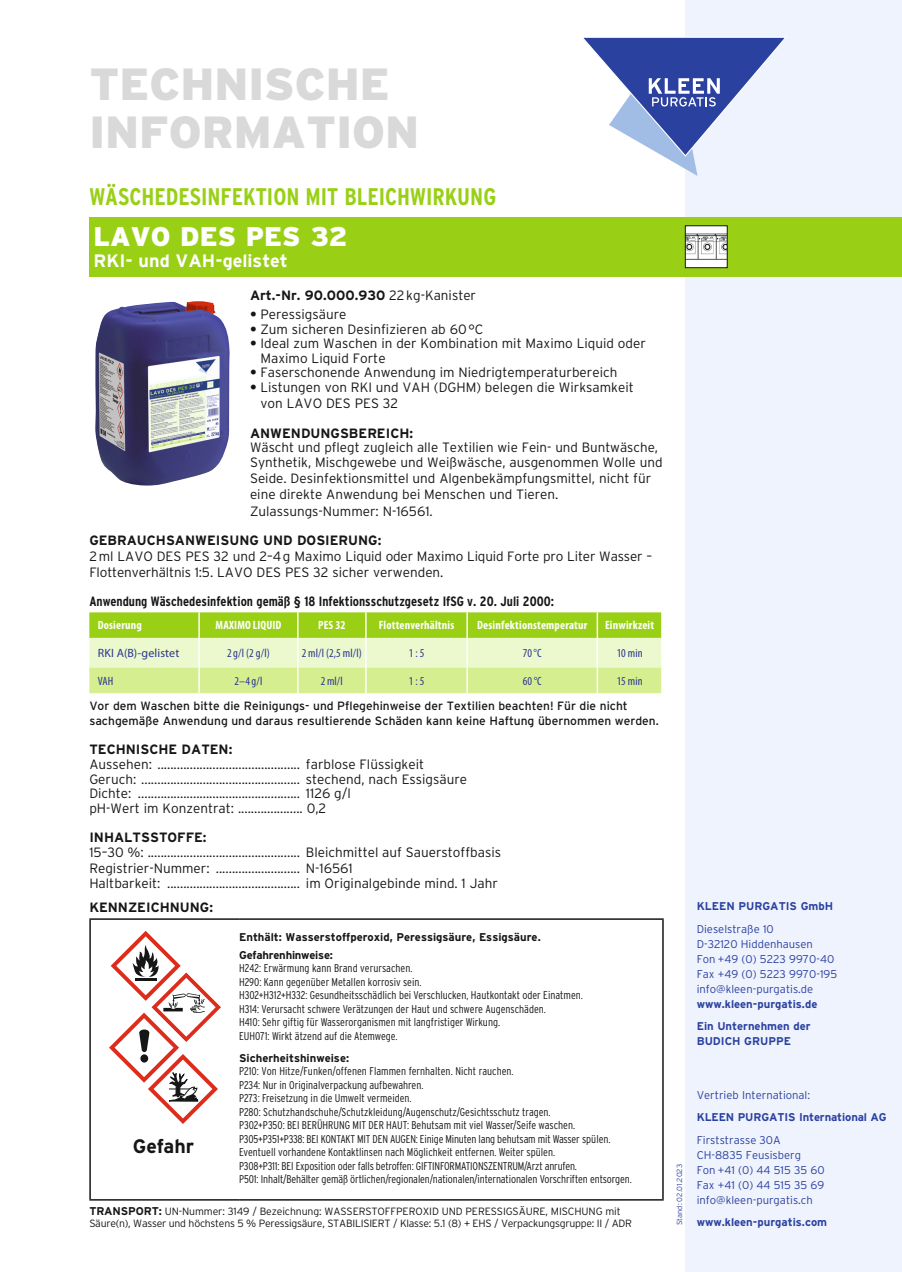
<style>
.page{position:relative;width:902px;height:1272px;background:#fff}
.page>*{position:absolute;margin:0;border:0;box-sizing:border-box;transform-origin:0 0}
.t1{font:900 45px/48px "Interstate";color:#d9d9da}
.t2{font:900 27px "Interstate";color:#fff}
.t3{font:700 24px "Interstate Condensed";color:#99d015}
.t4{font:700 19.5px "Interstate";color:#151616}
.t5{font:700 18px "Interstate";color:#fff}
.t6{font:300 13.5px/16.2px "Interstate";color:#151616}
.t7{font:700 13.5px "Interstate";color:#151616}
.t8{font:700 13.5px "Interstate Condensed";color:#151616}
.t9{font:12px/14.7px "Interstate";color:#151616}
.t10{font:700 condensed 12px "Myriad Pro";letter-spacing:.015em;color:#fff}
.t11{font:condensed 12px "Myriad Pro";letter-spacing:.01em;color:#2b3690}
.t12{font:12px "Myriad Pro";letter-spacing:.01em;color:#2b3690}
.t13{font:300 11.25px/13.5px "Interstate Condensed";color:#151616}
.t14{font:300 11.25px/15px "Interstate";color:#2b41a0}
.t15{font:700 11.25px/22.5px "Interstate";color:#2b41a0}
.t16{font:700 11.25px/17.7px "Interstate";color:#151616}
.t17{font:300 10.5px/12px "Interstate";letter-spacing:-.025em;color:#151616}
.t18{font:300 7.5px "Interstate";color:#2b41a0}
.s1{font-weight:300}
.s2{font-weight:700}
.s3{font-weight:700;font-size:11.25px}
</style>
<div class="page">
<div style="left:685px;top:0;width:216px;height:1271px;background:#eff3fd"></div>
<svg style="left:583px;top:37px;width:203px;height:139px"></svg>
<div style="left:89px;top:217px;width:812px;height:59px;background:#99d015"></div>
<svg style="left:89px;top:612px;width:572px;height:81px;background:#cce984"></svg>
<hr style="left:466px;top:667px;width:2px;height:26px;background:#fff">
<hr style="left:596px;top:667px;width:2px;height:26px;background:#fff">
<hr style="left:89px;top:918px;width:150px;height:1px;background:#151616">
<hr style="left:89px;top:919px;width:2px;height:101px;background:#151616">
<hr style="left:239px;top:918px;width:424px;height:1px;background:#151616">
<hr style="left:662px;top:919px;width:1px;height:101px;background:#151616">
<hr style="left:89px;top:1020px;width:2px;height:179px;background:#151616">
<hr style="left:662px;top:1020px;width:1px;height:179px;background:#151616">
<hr style="left:89px;top:1199px;width:150px;height:1px;background:#151616">
<hr style="left:239px;top:1199px;width:424px;height:1px;background:#151616">
<div style="left:685px;top:226px;width:42px;height:42px;background:#fff"></div>
<img style="left:687px;top:233px;width:38px;height:27px">
<div style="left:685px;top:225px;width:42px;height:43px;border:1px solid #151616"></div>
<img style="left:95px;top:301px;width:135px;height:185px">
<svg style="left:109px;top:931px;width:112px;height:192px"></svg>
<h1 class="t1" style="left:89px;top:60px;width:331px">TECHNISCHE<br>INFORMATION</h1>
<h3 class="t3" style="left:89px;top:183px;width:408px">WÄSCHEDESINFEKTION MIT BLEICHWIRKUNG</h3>
<h2 class="t2" style="left:94px;top:221px;width:256px">LAVO DES PES 32</h2>
<h3 class="t5" style="left:94px;top:250px;width:196px">RKI- und VAH-gelistet</h3>
<p class="t7" style="left:250px;top:288px;width:227px">Art.-Nr. 90.000.930 <span class="s1">22kg-Kanister</span></p>
<p class="t6" style="left:250px;top:306px;width:98px"><span class="s2">•</span> Peressigsäure</p>
<p class="t6" style="left:250px;top:320px;width:235px"><span class="s2">•</span> Zum sicheren Desinfizieren ab 60°C</p>
<p class="t6" style="left:260px;top:336px;width:387px;line-height:14.5px;text-indent:-10px"><span class="s2">•</span> Ideal zum Waschen in der Kombination mit Maximo Liquid oder<br>Maximo Liquid Forte</p>
<p class="t6" style="left:250px;top:364px;width:369px"><span class="s2">•</span> Faserschonende Anwendung im Niedrigtemperaturbereich</p>
<p class="t6" style="left:260px;top:379px;width:375px;text-indent:-10px"><span class="s2">•</span> Listungen von RKI und VAH (DGHM) belegen die Wirksamkeit von LAVO DES PES 32</p>
<p class="t7" style="left:250px;top:425px;width:165px">ANWENDUNGSBEREICH:</p>
<p class="t6" style="left:250px;top:440px;width:414px;line-height:14.7px">Wäscht und pflegt zugleich alle Textilien wie Fein- und Buntwäsche,<br>Synthetik, Mischgewebe und Weißwäsche, ausgenommen Wolle und</p>
<p class="t6" style="left:250px;top:470px;width:402px">Seide. Desinfektionsmittel und Algenbekämpfungsmittel, nicht für eine direkte Anwendung bei Menschen und Tieren.<br>Zulassungs-Nummer: N-16561.</p>
<p class="t7" style="left:89px;top:532px;width:293px">GEBRAUCHSANWEISUNG UND DOSIERUNG:</p>
<p class="t6" style="left:89px;top:548px;width:564px">2ml LAVO DES PES 32 und 2–4g Maximo Liquid oder Maximo Liquid Forte pro Liter Wasser –<br>Flottenverhältnis 1:5. LAVO DES PES 32 sicher verwenden.</p>
<p class="t8" style="left:89px;top:594px;width:466px">Anwendung Wäschedesinfektion gemäß § 18 Infektionsschutzgesetz IfSG v. 20. Juli 2000:</p>
<p class="t10" style="left:98px;top:617px;width:45px">Dosierung</p>
<p class="t10" style="left:215px;top:617px;width:67px">MAXIMO LIQUID</p>
<p class="t10" style="left:318px;top:617px;width:29px">PES 32</p>
<p class="t10" style="left:379px;top:617px;width:77px">Flottenverhältnis</p>
<p class="t10" style="left:477px;top:617px;width:112px">Desinfektionstemperatur</p>
<p class="t10" style="left:605px;top:617px;width:51px">Einwirkzeit</p>
<p class="t12" style="left:98px;top:645px;width:83px">RKI A(B)-gelistet</p>
<p class="t11" style="left:227px;top:645px;width:44px">2g/l (2 g/l)</p>
<p class="t11" style="left:302px;top:645px;width:61px">2ml/l (2,5 ml/l)</p>
<p class="t11" style="left:408px;top:646px;width:17px">1 : 5</p>
<p class="t11" style="left:523px;top:646px;width:20px">70°C</p>
<p class="t11" style="left:616px;top:646px;width:27px">10 min</p>
<p class="t11" style="left:98px;top:673px;width:17px">VAH</p>
<p class="t11" style="left:234px;top:673px;width:29px">2–4g/l</p>
<p class="t11" style="left:321px;top:673px;width:23px">2ml/l</p>
<p class="t11" style="left:408px;top:673px;width:17px">1 : 5</p>
<p class="t11" style="left:522px;top:673px;width:20px">60°C</p>
<p class="t11" style="left:616px;top:673px;width:27px">15 min</p>
<p class="t9" style="left:89px;top:698px;width:571px">Vor dem Waschen bitte die Reinigungs- und Pflegehinweise der Textilien beachten! Für die nicht sachgemäße Anwendung und daraus resultierende Schäden kann keine Haftung übernommen werden.</p>
<p class="t7" style="left:89px;top:742px;width:144px">TECHNISCHE DATEN:</p>
<p class="t6" style="left:89px;top:756px;width:379px;line-height:14.5px">Aussehen: ............................................ farblose Flüssigkeit Geruch: ................................................. stechend, nach Essigsäure Dichte: .................................................. 1126 g/l<br>pH-Wert im Konzentrat: .................... 0,2</p>
<p class="t7" style="left:89px;top:829px;width:119px">INHALTSSTOFFE:</p>
<p class="t6" style="left:89px;top:843px;width:413px">15–30 %: ............................................... Bleichmittel auf Sauerstoffbasis<br>Registrier-Nummer: .......................... N-16561</p>
<p class="t6" style="left:89px;top:874px;width:410px">Haltbarkeit: ......................................... im Originalgebinde mind. 1 Jahr</p>
<p class="t7" style="left:89px;top:900px;width:125px">KENNZEICHNUNG:</p>
<p class="t16" style="left:239px;top:927px;width:303px">Enthält: Wasserstoffperoxid, Peressigsäure, Essigsäure.<br>Gefahrenhinweise:</p>
<p class="t13" style="left:239px;top:961px;width:345px">H242: Erwärmung kann Brand verursachen.<br>H290: Kann gegenüber Metallen korrosiv sein.<br>H302+H312+H332: Gesundheitsschädlich bei Verschlucken, Hautkontakt oder Einatmen.<br>H314: Verursacht schwere Verätzungen der Haut und schwere Augenschäden.<br>H410: Sehr giftig für Wasserorganismen mit langfristiger Wirkung.<br>EUH071: Wirkt ätzend auf die Atemwege.</p>
<p class="t16" style="left:239px;top:1048px;width:111px">Sicherheitshinweise:</p>
<p class="t13" style="left:239px;top:1064px;width:394px">P210: Von Hitze/Funken/offenen Flammen fernhalten. Nicht rauchen.<br>P234: Nur in Originalverpackung aufbewahren.<br>P273: Freisetzung in die Umwelt vermeiden.<br>P280: Schutzhandschuhe/Schutzkleidung/Augenschutz/Gesichtsschutz tragen.<br>P302+P350: BEI BERÜHRUNG MIT DER HAUT: Behutsam mit viel Wasser/Seife waschen.<br>P305+P351+P338: BEI KONTAKT MIT DEN AUGEN: Einige Minuten lang behutsam mit Wasser spülen.<br>Eventuell vorhandene Kontaktlinsen nach Möglichkeit entfernen. Weiter spülen.<br>P308+P311: BEI Exposition oder falls betroffen: GIFTINFORMATIONSZENTRUM/Arzt anrufen.<br>P501: Inhalt/Behälter gemäß örtlichen/regionalen/nationalen/internationalen Vorschriften entsorgen.</p>
<p class="t17" style="left:89px;top:1205px;width:544px"><span class="s3">TRANSPORT:</span> UN-Nummer: 3149 / Bezeichnung: WASSERSTOFFPEROXID UND PERESSIGSÄURE, MISCHUNG mit<br>Säure(n), Wasser und höchstens 5 % Peressigsäure, STABILISIERT / Klasse: 5.1 (8) + EHS / Verpackungsgruppe: II / ADR</p>
<h3 class="t4" style="left:133px;top:1134px;width:63px">Gefahr</h3>
<p class="t15" style="left:696px;top:894px;width:138px">KLEEN PURGATIS GmbH</p>
<p class="t14" style="left:696px;top:921px;width:142px">Dieselstraße 10<br>D-32120 Hiddenhausen<br>Fon +49 (0) 5223 9970-40<br>Fax +49 (0) 5223 9970-195 info@kleen-purgatis.de</p>
<p class="t15" style="left:696px;top:992px;width:122px">www.kleen-purgatis.de<br>Ein Unternehmen der</p>
<p class="t15" style="left:696px;top:1029px;width:96px">BUDICH GRUPPE</p>
<p class="t18" style="left:675px;top:1225px;width:63px;rotate:-90deg">Stand: 02.01.2023</p>
<p class="t14" style="left:696px;top:1087px;width:115px">Vertrieb International:</p>
<p class="t15" style="left:696px;top:1105px;width:191px">KLEEN PURGATIS International AG</p>
<p class="t14" style="left:696px;top:1132px;width:129px">Firststrasse 30A<br>CH-8835 Feusisberg<br>Fon +41 (0) 44 515 35 60<br>Fax +41 (0) 44 515 35 69 info@kleen-purgatis.ch</p>
<p class="t15" style="left:696px;top:1210px;width:132px">www.kleen-purgatis.com</p>
</div>
